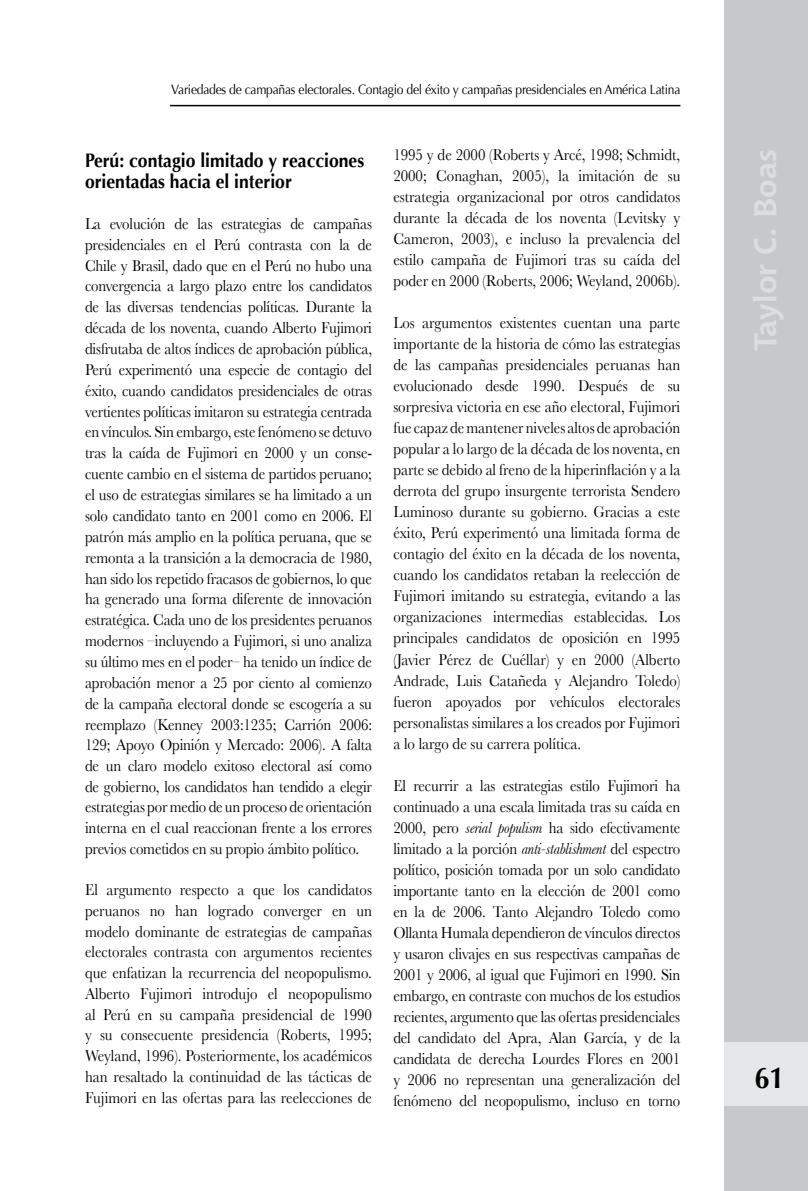
<style>
.page{position:relative;width:808px;height:1191px;background:#fff}
.page>*{position:absolute;margin:0;border:0;box-sizing:border-box;transform-origin:0 0}
.t1{font:700 31.5px "Chianti BT";color:#dcddde}
.t2{font:700 30px "Optima";color:#000;scale:.9 1}
.t3{font:700 19.5px/21px "Optima";color:#000;scale:.9 1}
.t4{font:16.5px/21px "Baskerville";color:#000;text-align:justify;scale:.9 1}
.t5{font:13.5px "Optima";letter-spacing:-.02em;color:#000;scale:.9 1}
.s1{font-style:italic}
</style>
<div class="page">
<div style="left:724px;top:0;width:84px;height:1191px;background:#c7c8ca"></div>
<div style="left:724px;top:1042px;width:84px;height:64px;background:#e6e7e8"></div>
<hr style="left:170px;top:105px;width:510px;height:1px;background:#000">
<p class="t5" style="left:171px;top:81px;width:567px">Variedades de campañas electorales. Contagio del éxito y campañas presidenciales en América Latina</p>
<p class="t3" style="left:85px;top:150px;width:312px">Perú: contagio limitado y reacciones orientadas hacia el interior</p>
<p class="t4" style="left:85px;top:213px;width:320px">La evolución de las estrategias de campañas presidenciales en el Perú contrasta con la de Chile y Brasil, dado que en el Perú no hubo una convergencia a largo plazo entre los candidatos de las diversas tendencias políticas. Durante la década de los noventa, cuando Alberto Fujimori disfrutaba de altos índices de aprobación pública, Perú experimentó una especie de contagio del éxito, cuando candidatos presidenciales de otras vertientes políticas imitaron su estrategia centrada en vínculos. Sin embargo, este fenómeno se detuvo tras la caída de Fujimori en 2000 y un conse&shy;cuente cambio en el sistema de partidos peruano; el uso de estrategias similares se ha limitado a un solo candidato tanto en 2001 como en 2006. El patrón más amplio en la política peruana, que se remonta a la transición a la democracia de 1980, han sido los repetido fracasos de gobiernos, lo que ha generado una forma diferente de innovación estratégica. Cada uno de los presidentes peruanos modernos –incluyendo a Fujimori, si uno analiza su último mes en el poder– ha tenido un índice de aprobación menor a 25 por ciento al comienzo de la campaña electoral donde se escogería a su reemplazo (Kenney 2003:1235; Carrión 2006:<br>129; Apoyo Opinión y Mercado: 2006). A falta de un claro modelo exitoso electoral así como de gobierno, los candidatos han tendido a elegir estrategias por medio de un proceso de orientación interna en el cual reaccionan frente a los errores previos cometidos en su propio ámbito político.</p>
<p class="t4" style="left:85px;top:879px;width:320px">El argumento respecto a que los candidatos peruanos no han logrado converger en un modelo dominante de estrategias de campañas electorales contrasta con argumentos recientes que enfatizan la recurrencia del neopopulismo.<br>Alberto Fujimori introdujo el neopopulismo al Perú en su campaña presidencial de 1990 y su consecuente presidencia (Roberts, 1995; Weyland, 1996). Posteriormente, los académicos han resaltado la continuidad de las tácticas de Fujimori en las ofertas para las reelecciones de</p>
<p class="t4" style="left:393px;top:144px;width:320px">1995 y de 2000 (Roberts y Arcé, 1998; Schmidt, 2000; Conaghan, 2005), la imitación de su estrategia organizacional por otros candidatos durante la década de los noventa (Levitsky y Cameron, 2003), e incluso la prevalencia del estilo campaña de Fujimori tras su caída del poder en 2000 (Roberts, 2006; Weyland, 2006b).</p>
<p class="t4" style="left:393px;top:312px;width:320px">Los argumentos existentes cuentan una parte importante de la historia de cómo las estrategias de las campañas presidenciales peruanas han evolucionado desde 1990. Después de su sorpresiva victoria en ese año electoral, Fujimori fue capaz de mantener niveles altos de aprobación popular a lo largo de la década de los noventa, en parte se debido al freno de la hiperinflación y a la derrota del grupo insurgente terrorista Sendero Luminoso durante su gobierno. Gracias a este éxito, Perú experimentó una limitada forma de contagio del éxito en la década de los noventa, cuando los candidatos retaban la reelección de Fujimori imitando su estrategia, evitando a las organizaciones intermedias establecidas. Los principales candidatos de oposición en 1995 (Javier Pérez de Cuéllar) y en 2000 (Alberto Andrade, Luis Catañeda y Alejandro Toledo) fueron apoyados por vehículos electorales personalistas similares a los creados por Fujimori a lo largo de su carrera política.</p>
<p class="t4" style="left:393px;top:774px;width:320px">El recurrir a las estrategias estilo Fujimori ha continuado a una escala limitada tras su caída en 2000, pero <span class="s1">serial populism</span> ha sido efectivamente limitado a la porción <span class="s1">anti-stablishment</span> del espectro político, posición tomada por un solo candidato importante tanto en la elección de 2001 como en la de 2006. Tanto Alejandro Toledo como Ollanta Humala dependieron de vínculos directos y usaron clivajes en sus respectivas campañas de 2001 y 2006, al igual que Fujimori en 1990. Sin embargo, en contraste con muchos de los estudios recientes, argumento que las ofertas presidenciales del candidato del Apra, Alan García, y de la candidata de derecha Lourdes Flores en 2001 y 2006 no representan una generalización del fenómeno del neopopulismo, incluso en torno</p>
<h1 class="t1" style="left:746px;top:351px;width:204px;rotate:-90deg">Taylor C. Boas</h1>
<h2 class="t2" style="left:754px;top:1060px;width:35px">61</h2>
</div>
